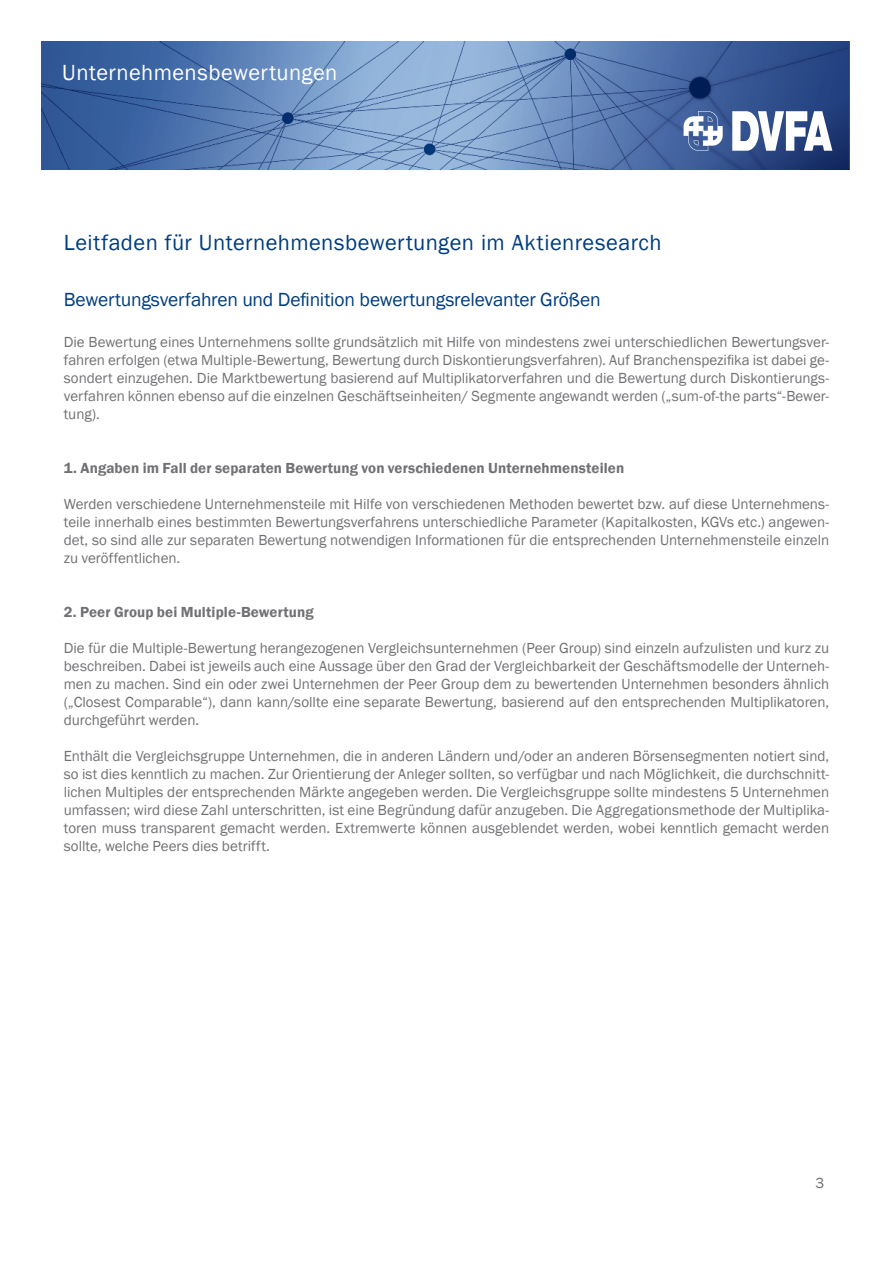
<style>
.page{position:relative;width:893px;height:1263px;background:#fff}
.page>*{position:absolute;margin:0;border:0;box-sizing:border-box;transform-origin:0 0}
.t1{font:22.5px "Franklin Gothic";letter-spacing:.02em;color:#013d7d}
.t2{font:22.5px "Franklin Gothic";letter-spacing:.02em;color:#fff}
.t3{font:19.5px "Franklin Gothic";letter-spacing:-.01em;color:#013d7d}
.t4{font:15px/18px "Franklin Gothic";color:#717074;text-align:justify}
.t5{font:600 15px "Franklin Gothic";letter-spacing:.005em;color:#717074}
</style>
<div class="page">
<img style="left:41px;top:42px;width:808px;height:127px">
<svg style="left:732px;top:111px;width:100px;height:40px"></svg>
<svg style="left:684px;top:111px;width:39px;height:40px"></svg>
<h1 class="t2" style="left:62px;top:58px;width:277px">Unternehmensbewertungen</h1>
<h1 class="t1" style="left:64px;top:228px;width:599px">Leitfaden für Unternehmensbewertungen im Aktienresearch</h1>
<h2 class="t3" style="left:64px;top:288px;width:538px">Bewertungsverfahren und Definition bewertungsrelevanter Größen</h2>
<p class="t4" style="left:64px;top:333px;width:767px">Die Bewertung eines Unternehmens sollte grundsätzlich mit Hilfe von mindestens zwei unterschiedlichen Bewertungsver&shy;fahren erfolgen (etwa Multiple-Bewertung, Bewertung durch Diskontierungsverfahren). Auf Branchenspezifika ist dabei ge&shy;sondert einzugehen. Die Marktbewertung basierend auf Multiplikatorverfahren und die Bewertung durch Diskontierungs&shy;verfahren können ebenso auf die einzelnen Geschäftseinheiten/ Segmente angewandt werden („sum-of-the parts“-Bewer&shy;tung).</p>
<p class="t5" style="left:64px;top:459px;width:562px">1. Angaben im Fall der separaten Bewertung von verschiedenen Unternehmensteilen</p>
<p class="t4" style="left:64px;top:495px;width:767px">Werden verschiedene Unternehmensteile mit Hilfe von verschiedenen Methoden bewertet bzw. auf diese Unternehmens&shy;teile innerhalb eines bestimmten Bewertungsverfahrens unterschiedliche Parameter (Kapitalkosten, KGVs etc.) angewen&shy;det, so sind alle zur separaten Bewertung notwendigen Informationen für die entsprechenden Unternehmensteile einzeln zu veröffentlichen.</p>
<p class="t5" style="left:64px;top:603px;width:251px">2. Peer Group bei Multiple-Bewertung</p>
<p class="t4" style="left:64px;top:639px;width:767px">Die für die Multiple-Bewertung herangezogenen Vergleichsunternehmen (Peer Group) sind einzeln aufzulisten und kurz zu beschreiben. Dabei ist jeweils auch eine Aussage über den Grad der Vergleichbarkeit der Geschäftsmodelle der Unterneh&shy;men zu machen. Sind ein oder zwei Unternehmen der Peer Group dem zu bewertenden Unternehmen besonders ähnlich („Closest Comparable“), dann kann/sollte eine separate Bewertung, basierend auf den entsprechenden Multiplikatoren, durchgeführt werden.</p>
<p class="t4" style="left:64px;top:747px;width:767px">Enthält die Vergleichsgruppe Unternehmen, die in anderen Ländern und/oder an anderen Börsensegmenten notiert sind, so ist dies kenntlich zu machen. Zur Orientierung der Anleger sollten, so verfügbar und nach Möglichkeit, die durchschnitt&shy;lichen Multiples der entsprechenden Märkte angegeben werden. Die Vergleichsgruppe sollte mindestens 5 Unternehmen umfassen; wird diese Zahl unterschritten, ist eine Begründung dafür anzugeben. Die Aggregationsmethode der Multiplika&shy;toren muss transparent gemacht werden. Extremwerte können ausgeblendet werden, wobei kenntlich gemacht werden sollte, welche Peers dies betrifft.</p>
<p class="t4" style="left:815px;top:1174px;width:10px">3</p>
</div>
